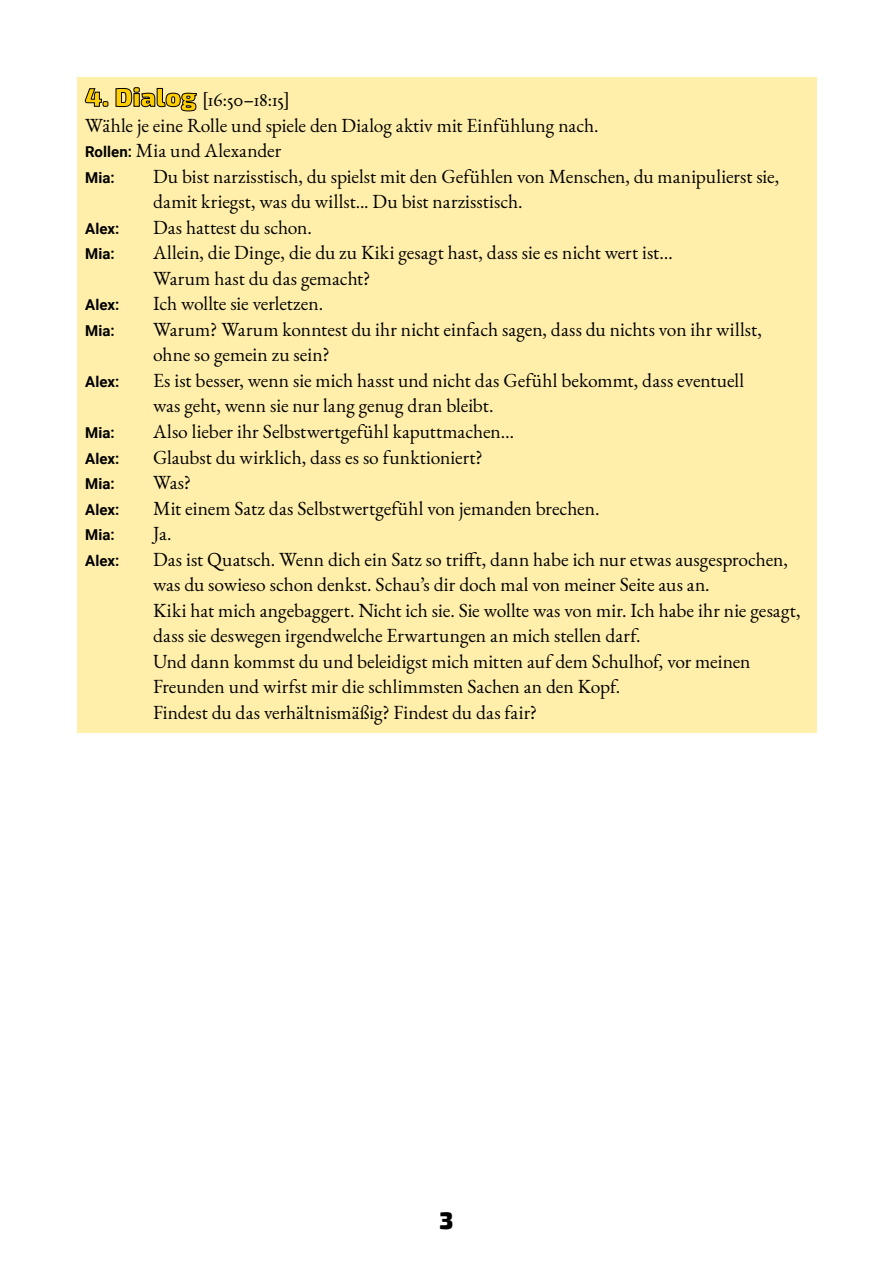
<style>
.page{position:relative;width:893px;height:1263px;background:#fff}
.page>*{position:absolute;margin:0;border:0;box-sizing:border-box;transform-origin:0 0}
.t1{font:900 24px "Exo 2";color:#000}
.t2{font:19.5px/25.5px "EB Garamond";color:#000}
.t3{font:700 15px "Roboto";letter-spacing:.005em;color:#000}
.s1{font-family:"Exo 2";font-weight:900;font-size:25.5px;color:#ffce00}
.s2{font-family:"Roboto";font-weight:700;font-size:15px}
</style>
<div class="page">
<div style="left:77px;top:77px;width:739px;height:656px;background:#ffefab"></div>
<svg style="left:85px;top:88px;width:24px;height:19px"></svg>
<svg style="left:116px;top:87px;width:81px;height:24px"></svg>
<p class="t2" style="left:85px;top:87px;width:515px"><span class="s1">4. Dialog</span> [16:50–18:15]<br>Wähle je eine Rolle und spiele den Dialog aktiv mit Einfühlung nach.<br><span class="s2">Rollen:</span> Mia und Alexander</p>
<p class="t3" style="left:85px;top:167px;width:31px">Mia:</p>
<p class="t2" style="left:153px;top:164px;width:628px">Du bist narzisstisch, du spielst mit den Gefühlen von Menschen, du manipulierst sie, damit kriegst, was du willst... Du bist narzisstisch.</p>
<p class="t3" style="left:85px;top:218px;width:36px">Alex:</p>
<p class="t2" style="left:153px;top:215px;width:160px">Das hattest du schon.</p>
<p class="t3" style="left:85px;top:244px;width:31px">Mia:</p>
<p class="t2" style="left:153px;top:240px;width:521px">Allein, die Dinge, die du zu Kiki gesagt hast, dass sie es nicht wert ist…<br>Warum hast du das gemacht?</p>
<p class="t3" style="left:85px;top:295px;width:36px">Alex:</p>
<p class="t2" style="left:153px;top:291px;width:172px">Ich wollte sie verletzen.</p>
<p class="t3" style="left:85px;top:320px;width:31px">Mia:</p>
<p class="t2" style="left:153px;top:317px;width:610px">Warum? Warum konntest du ihr nicht einfach sagen, dass du nichts von ihr willst, ohne so gemein zu sein?</p>
<p class="t3" style="left:85px;top:371px;width:36px">Alex:</p>
<p class="t2" style="left:153px;top:368px;width:593px">Es ist besser, wenn sie mich hasst und nicht das Gefühl bekommt, dass eventuell was geht, wenn sie nur lang genug dran bleibt.</p>
<p class="t3" style="left:85px;top:422px;width:31px">Mia:</p>
<p class="t2" style="left:153px;top:419px;width:363px">Also lieber ihr Selbstwertgefühl kaputtmachen…</p>
<p class="t3" style="left:85px;top:448px;width:36px">Alex:</p>
<p class="t2" style="left:153px;top:444px;width:331px">Glaubst du wirklich, dass es so funktioniert?</p>
<p class="t3" style="left:85px;top:473px;width:31px">Mia:</p>
<p class="t2" style="left:153px;top:470px;width:40px">Was?</p>
<p class="t3" style="left:85px;top:499px;width:36px">Alex:</p>
<p class="t2" style="left:153px;top:495px;width:448px">Mit einem Satz das Selbstwertgefühl von jemanden brechen.</p>
<p class="t3" style="left:85px;top:524px;width:31px">Mia:</p>
<p class="t2" style="left:153px;top:521px;width:20px">Ja.</p>
<p class="t3" style="left:85px;top:550px;width:36px">Alex:</p>
<p class="t2" style="left:153px;top:546px;width:649px">Das ist Quatsch. Wenn dich ein Satz so trifft, dann habe ich nur etwas ausgesprochen, was du sowieso schon denkst. Schau’s dir doch mal von meiner Seite aus an.<br>Kiki hat mich angebaggert. Nicht ich sie. Sie wollte was von mir. Ich habe ihr nie gesagt, dass sie deswegen irgendwelche Erwartungen an mich stellen darf.<br>Und dann kommst du und beleidigst mich mitten auf dem Schulhof, vor meinen Freunden und wirfst mir die schlimmsten Sachen an den Kopf.<br>Findest du das verhältnismäßig? Findest du das fair?</p>
<p class="t1" style="left:440px;top:1205px;width:15px">3</p>
</div>
